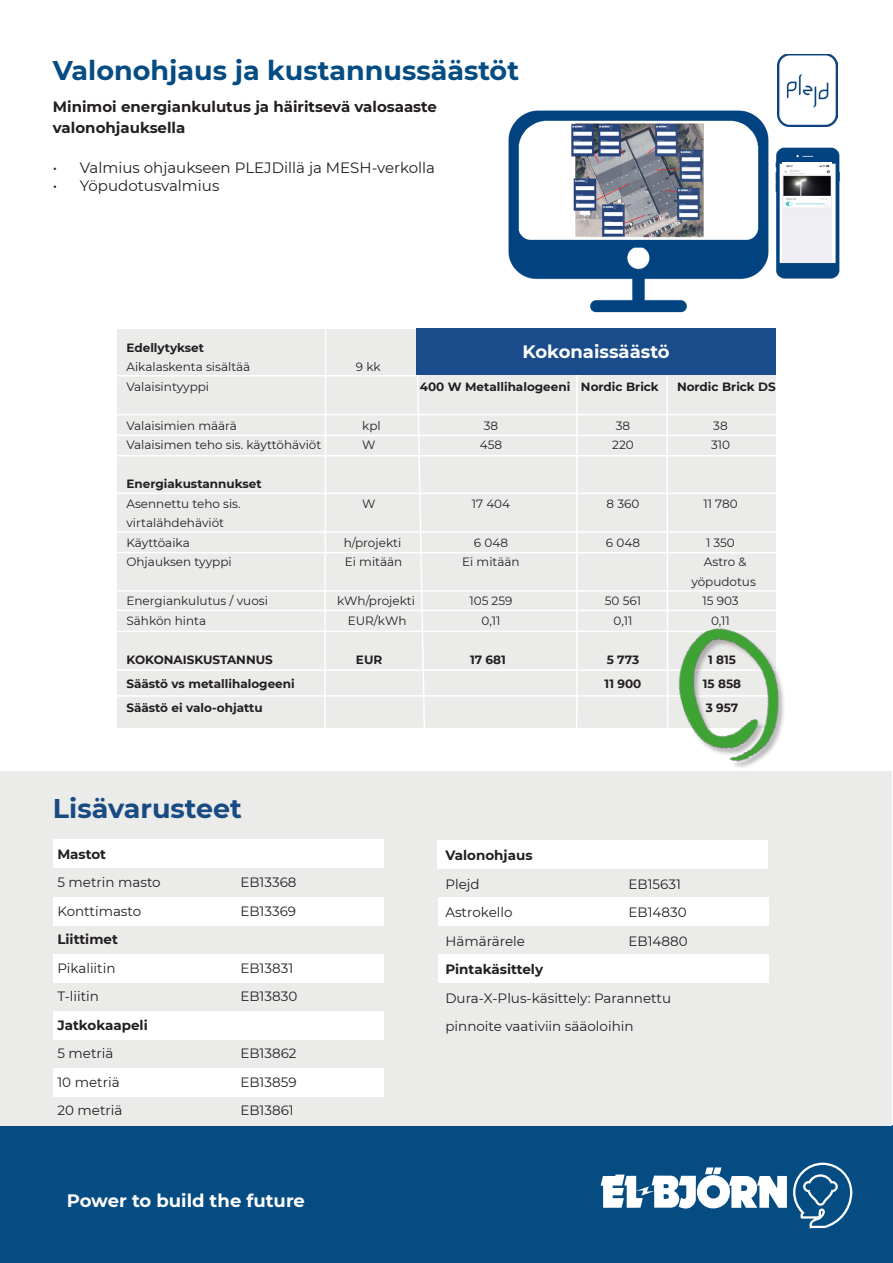
<style>
.page{position:relative;width:893px;height:1263px;background:#fff}
.page>*{position:absolute;margin:0;border:0;box-sizing:border-box;transform-origin:0 0}
.t1{font:700 27px "Montserrat";color:#054c83}
.t2{font:700 27px "Montserrat";color:#174b82}
.t3{font:700 18px "Montserrat";color:#fff}
.t4{font:700 15px "Montserrat";color:#231f20}
.t5{font:15px "Montserrat";color:#231f20}
.t6{font:13.5px "Montserrat";color:#231f20}
.t7{font:700 13.5px "Montserrat";color:#231f20}
.t8{font:12px "Montserrat";color:#231f20}
.t9{font:700 12px "Montserrat";color:#231f20}
</style>
<div class="page">
<div style="left:0;top:1126px;width:893px;height:137px;background:#054c83"></div>
<svg style="left:601px;top:1167px;width:186px;height:42px"></svg>
<svg style="left:793px;top:1163px;width:59px;height:65px"></svg>
<img style="left:508px;top:110px;width:261px;height:203px">
<img style="left:570px;top:121px;width:135px;height:117px">
<img style="left:775px;top:147px;width:65px;height:132px">
<img style="left:782px;top:163px;width:49px;height:100px">
<div style="left:117px;top:330px;width:659px;height:398px;background:#ebebea"></div>
<svg style="left:323px;top:329px;width:4px;height:399px"></svg>
<hr style="left:112px;top:375px;width:304px;height:1px;background:#fff">
<hr style="left:111px;top:435px;width:731px;height:1px;background:#fff">
<hr style="left:112px;top:531px;width:730px;height:2px;background:#fff">
<hr style="left:112px;top:552px;width:745px;height:1px;background:#fff">
<hr style="left:113px;top:590px;width:731px;height:2px;background:#fff">
<hr style="left:113px;top:610px;width:738px;height:1px;background:#fff">
<hr style="left:112px;top:695px;width:754px;height:2px;background:#fff">
<svg style="left:415px;top:329px;width:10px;height:399px"></svg>
<hr style="left:576px;top:375px;width:2px;height:399px;background:#fff">
<svg style="left:666px;top:376px;width:2px;height:225px"></svg>
<div style="left:416px;top:328px;width:360px;height:47px;background:#1a4b8a"></div>
<hr style="left:109px;top:455px;width:748px;height:1px;background:#fff">
<hr style="left:104px;top:631px;width:730px;height:1px;background:#fff">
<hr style="left:109px;top:669px;width:730px;height:2px;background:#fff">
<hr style="left:103px;top:414px;width:754px;height:1px;background:#fff">
<img style="left:666px;top:601px;width:118px;height:167px">
<hr style="left:103px;top:493px;width:730px;height:1px;background:#fff">
<img style="left:777px;top:54px;width:61px;height:73px">
<div style="left:0;top:771px;width:892px;height:355px;background:#ebebea"></div>
<div style="left:53px;top:839px;width:331px;height:29px;background:#fff"></div>
<div style="left:53px;top:897px;width:331px;height:29px;background:#fff"></div>
<div style="left:53px;top:954px;width:331px;height:29px;background:#fff"></div>
<div style="left:438px;top:954px;width:330px;height:29px;background:#fff"></div>
<div style="left:438px;top:897px;width:330px;height:29px;background:#fff"></div>
<div style="left:437px;top:840px;width:331px;height:28px;background:#fff"></div>
<div style="left:53px;top:1011px;width:331px;height:29px;background:#fff"></div>
<div style="left:53px;top:1068px;width:331px;height:29px;background:#fff"></div>
<p class="t1" style="left:53px;top:51px;width:468px">Valonohjaus ja kustannussäästöt</p>
<p class="t4" style="left:53px;top:95px;width:386px">Minimoi energiankulutus ja häiritsevä valosaaste</p>
<p class="t4" style="left:53px;top:117px;width:134px">valonohjauksella</p>
<p class="t5" style="left:53px;top:157px;width:384px">• Valmius ohjaukseen PLEJDillä ja MESH-verkolla</p>
<p class="t5" style="left:53px;top:175px;width:168px">• Yöpudotusvalmius</p>
<p class="t9" style="left:126px;top:339px;width:79px">Edellytykset</p>
<p class="t8" style="left:126px;top:359px;width:125px">Aikalaskenta sisältää</p>
<p class="t8" style="left:356px;top:359px;width:26px">9 kk</p>
<p class="t8" style="left:126px;top:378px;width:84px">Valaisintyyppi</p>
<p class="t9" style="left:420px;top:378px;width:241px">400 W Metallihalogeeni Nordic Brick</p>
<p class="t9" style="left:677px;top:378px;width:100px">Nordic Brick DS</p>
<p class="t8" style="left:126px;top:417px;width:112px">Valaisimien määrä</p>
<p class="t8" style="left:362px;top:417px;width:20px">kpl</p>
<p class="t8" style="left:484px;top:417px;width:16px">38</p>
<p class="t8" style="left:616px;top:417px;width:16px">38</p>
<p class="t8" style="left:713px;top:417px;width:16px">38</p>
<p class="t8" style="left:126px;top:437px;width:196px">Valaisimen teho sis. käyttöhäviöt</p>
<p class="t8" style="left:362px;top:437px;width:15px">W</p>
<p class="t8" style="left:480px;top:437px;width:24px">458</p>
<p class="t8" style="left:612px;top:437px;width:23px">220</p>
<p class="t8" style="left:711px;top:437px;width:21px">310</p>
<p class="t9" style="left:126px;top:475px;width:137px">Energiakustannukset</p>
<p class="t8" style="left:126px;top:495px;width:116px">Asennettu teho sis.</p>
<p class="t8" style="left:362px;top:495px;width:15px">W</p>
<p class="t8" style="left:472px;top:495px;width:40px">17 404</p>
<p class="t8" style="left:607px;top:495px;width:34px">8 360</p>
<p class="t8" style="left:703px;top:495px;width:36px">11 780</p>
<p class="t8" style="left:126px;top:515px;width:99px">virtalähdehäviöt</p>
<p class="t8" style="left:126px;top:534px;width:65px">Käyttöaika</p>
<p class="t8" style="left:344px;top:534px;width:59px">h/projekti</p>
<p class="t8" style="left:474px;top:534px;width:36px">6 048</p>
<p class="t8" style="left:606px;top:534px;width:36px">6 048</p>
<p class="t8" style="left:706px;top:534px;width:30px">1 350</p>
<p class="t8" style="left:126px;top:554px;width:107px">Ohjauksen tyyppi</p>
<p class="t8" style="left:345px;top:554px;width:59px">Ei mitään</p>
<p class="t8" style="left:462px;top:554px;width:59px">Ei mitään</p>
<p class="t8" style="left:704px;top:554px;width:44px">Astro &amp;</p>
<p class="t8" style="left:691px;top:573px;width:66px">yöpudotus</p>
<p class="t8" style="left:126px;top:593px;width:143px">Energiankulutus / vuosi</p>
<p class="t8" style="left:337px;top:593px;width:79px">kWh/projekti</p>
<p class="t8" style="left:469px;top:593px;width:45px">105 259</p>
<p class="t8" style="left:605px;top:593px;width:38px">50 561</p>
<p class="t8" style="left:702px;top:593px;width:38px">15 903</p>
<p class="t8" style="left:126px;top:612px;width:81px">Sähkön hinta</p>
<p class="t8" style="left:348px;top:612px;width:60px">EUR/kWh</p>
<p class="t8" style="left:482px;top:612px;width:20px">0,11</p>
<p class="t8" style="left:614px;top:612px;width:20px">0,11</p>
<p class="t8" style="left:711px;top:612px;width:20px">0,11</p>
<p class="t9" style="left:126px;top:651px;width:148px">KOKONAISKUSTANNUS</p>
<p class="t9" style="left:356px;top:651px;width:28px">EUR</p>
<p class="t9" style="left:470px;top:651px;width:37px">17 681</p>
<p class="t9" style="left:607px;top:651px;width:34px">5 773</p>
<p class="t9" style="left:708px;top:651px;width:29px">1 815</p>
<p class="t9" style="left:126px;top:675px;width:170px">Säästö vs metallihalogeeni</p>
<p class="t9" style="left:605px;top:675px;width:38px">11 900</p>
<p class="t9" style="left:703px;top:675px;width:40px">15 858</p>
<p class="t9" style="left:126px;top:699px;width:138px">Säästö ei valo-ohjattu</p>
<p class="t9" style="left:706px;top:699px;width:34px">3 957</p>
<p class="t3" style="left:523px;top:338px;width:149px">Kokonaissäästö</p>
<p class="t2" style="left:53px;top:789px;width:191px">Lisävarusteet</p>
<p class="t7" style="left:57px;top:844px;width:50px">Mastot</p>
<p class="t6" style="left:57px;top:873px;width:105px">5 metrin masto</p>
<p class="t6" style="left:240px;top:873px;width:58px">EB13368</p>
<p class="t6" style="left:57px;top:902px;width:85px">Konttimasto</p>
<p class="t6" style="left:240px;top:902px;width:57px">EB13369</p>
<p class="t7" style="left:57px;top:930px;width:62px">Liittimet</p>
<p class="t6" style="left:57px;top:959px;width:60px">Pikaliitin</p>
<p class="t6" style="left:240px;top:959px;width:54px">EB13831</p>
<p class="t6" style="left:57px;top:987px;width:43px">T-liitin</p>
<p class="t6" style="left:240px;top:987px;width:58px">EB13830</p>
<p class="t7" style="left:57px;top:1015px;width:92px">Jatkokaapeli</p>
<p class="t6" style="left:57px;top:1044px;width:58px">5 metriä</p>
<p class="t6" style="left:240px;top:1044px;width:58px">EB13862</p>
<p class="t6" style="left:57px;top:1073px;width:64px">10 metriä</p>
<p class="t6" style="left:240px;top:1073px;width:58px">EB13859</p>
<p class="t6" style="left:57px;top:1101px;width:66px">20 metriä</p>
<p class="t6" style="left:240px;top:1101px;width:55px">EB13861</p>
<h2 class="t3" style="left:67px;top:1188px;width:240px">Power to build the future</h2>
<p class="t7" style="left:445px;top:845px;width:89px">Valonohjaus</p>
<p class="t6" style="left:445px;top:874px;width:36px">Plejd</p>
<p class="t6" style="left:628px;top:874px;width:54px">EB15631</p>
<p class="t6" style="left:445px;top:903px;width:69px">Astrokello</p>
<p class="t6" style="left:628px;top:903px;width:60px">EB14830</p>
<p class="t6" style="left:445px;top:931px;width:81px">Hämärärele</p>
<p class="t6" style="left:628px;top:931px;width:61px">EB14880</p>
<p class="t7" style="left:445px;top:959px;width:99px">Pintakäsittely</p>
<p class="t6" style="left:445px;top:988px;width:227px">Dura-X-Plus-käsittely: Parannettu</p>
<p class="t6" style="left:445px;top:1017px;width:190px">pinnoite vaativiin sääoloihin</p>
</div>
